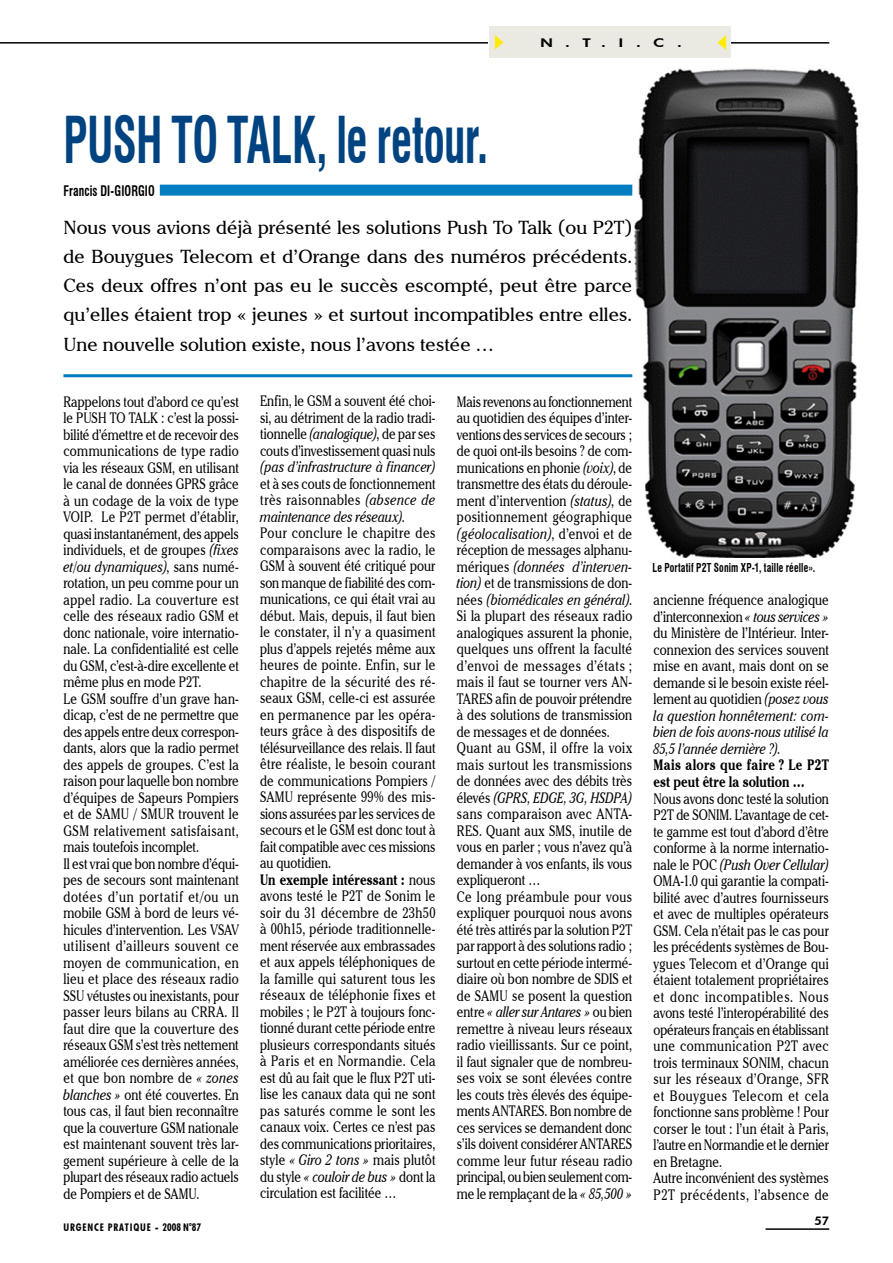
<style>
.page{position:relative;width:893px;height:1263px;background:#fff}
.page>*{position:absolute;margin:0;border:0;box-sizing:border-box;transform-origin:0 0}
.t1{font:700 condensed 63px "Swiss 721 BT";letter-spacing:-.01em;color:#004381;scale:.7 1}
.t2{font:18.75px/29.2px "Cheltenham IT Cby BT";color:#000;text-align:justify}
.t3{font:15px/16.5px "Cheltenham IT Cby BT";letter-spacing:.005em;color:#000;scale:.8 1}
.t4{font:italic 15px "Cheltenham IT Cby BT";letter-spacing:.015em;color:#000;scale:.8 1}
.t5{font:700 condensed 14.25px "Swiss 721 BT";letter-spacing:.01em;color:#000;scale:.8 1}
.t6{font:700 condensed 12px "Swiss 721 BT";letter-spacing:.015em;color:#000;scale:.8 1}
.t7{font:800 12px "Futura BT";color:#000;scale:1.3 1}
.t8{font:800 12px "Futura BT";color:#000}
.t9{font:700 condensed 10.5px "Futura BT";letter-spacing:.08em;color:#000}
.t10{font:700 condensed 6.15px "Futura BT";color:#000}
.s1{font-style:italic}
.s2{font-weight:700}
</style>
<div class="page">
<hr style="left:0;top:42px;width:829px;height:2px;background:#000">
<hr style="left:765px;top:1228px;width:64px;height:2px;background:#000">
<div style="left:489px;top:26px;width:241px;height:32px;background:#ebeae2"></div>
<svg style="left:494px;top:35px;width:10px;height:15px"></svg>
<svg style="left:717px;top:35px;width:10px;height:15px"></svg>
<img style="left:625px;top:68px;width:235px;height:489px">
<div style="left:160px;top:185px;width:472px;height:11px;background:#007cc1"></div>
<hr style="left:63px;top:374px;width:569px;height:3px;background:#007cc1">
<p class="t7" style="left:540px;top:35px;width:111px">N.T.I.C.</p>
<h1 class="t1" style="left:63px;top:102px;width:608px">PUSH TO TALK, le retour.</h1>
<p class="t5" style="left:64px;top:182px;width:115px">Francis DI-GIORGIO</p>
<p class="t2" style="left:63px;top:212px;width:570px">Nous vous avions déjà présenté les solutions Push To Talk (ou P2T) de Bouygues Telecom et d’Orange dans des numéros précédents.<br>Ces deux offres n’ont pas eu le succès escompté, peut être parce qu’elles étaient trop « jeunes » et surtout incompatibles entre elles.<br>Une nouvelle solution existe, nous l’avons testée …</p>
<p class="t3" style="left:63px;top:393px;width:221px">Rappelons tout d’abord ce qu’est le PUSH TO TALK : c’est la possi&shy;bilité d’émettre et de recevoir des communications de type radio via les réseaux GSM, en utilisant le canal de données GPRS grâce à un codage de la voix de type<br>VOIP. Le P2T permet d’établir, quasi instantanément, des appels individuels, et de groupes <span class="s1">(fixes et/ou dynamiques)</span>, sans numé&shy;rotation, un peu comme pour un appel radio. La couverture est celle des réseaux radio GSM et donc nationale, voire internatio&shy;nale. La confidentialité est celle du GSM, c’est-à-dire excellente et même plus en mode P2T.<br>Le GSM souffre d’un grave han&shy;dicap, c’est de ne permettre que des appels entre deux correspon&shy;dants, alors que la radio permet des appels de groupes. C’est la raison pour laquelle bon nombre d’équipes de Sapeurs Pompiers et de SAMU / SMUR trouvent le<br>GSM relativement satisfaisant, mais toutefois incomplet.<br>Il est vrai que bon nombre d’équi&shy;pes de secours sont maintenant dotées d’un portatif et/ou un mobile GSM à bord de leurs vé&shy;hicules d’intervention. Les VSAV utilisent d’ailleurs souvent ce moyen de communication, en lieu et place des réseaux radio<br>SSU vétustes ou inexistants, pour passer leurs bilans au CRRA. Il faut dire que la couverture des réseaux GSM s’est très nettement améliorée ces dernières années, et que bon nombre de <span class="s1">« zones blanches »</span> ont été couvertes. En tous cas, il faut bien reconnaître que la couverture GSM nationale est maintenant souvent très lar&shy;gement supérieure à celle de la plupart des réseaux radio actuels de Pompiers et de SAMU.</p>
<p class="t3" style="left:260px;top:393px;width:221px;text-align:justify">Enfin, le GSM a souvent été choi&shy;si, au détriment de la radio tradi&shy;tionnelle <span class="s1">(analogique)</span>, de par ses couts d’investissement quasi nuls</p>
<p class="t4" style="left:260px;top:458px;width:221px">(pas d’infrastructure à financer)</p>
<p class="t3" style="left:260px;top:475px;width:221px">et à ses couts de fonctionnement très raisonnables <span class="s1">(absence de maintenance des réseaux)</span>.<br>Pour conclure le chapitre des comparaisons avec la radio, le<br>GSM à souvent été critiqué pour son manque de fiabilité des com&shy;munications, ce qui était vrai au début. Mais, depuis, il faut bien le constater, il n’y a quasiment plus d’appels rejetés même aux heures de pointe. Enfin, sur le chapitre de la sécurité des ré&shy;seaux GSM, celle-ci est assurée en permanence par les opéra&shy;teurs grâce à des dispositifs de télésurveillance des relais. Il faut être réaliste, le besoin courant de communications Pompiers /<br>SAMU représente 99% des mis&shy;sions assurées par les services de secours et le GSM est donc tout à fait compatible avec ces missions au quotidien.<br><span class="s2">Un exemple intéressant :</span> nous avons testé le P2T de Sonim le soir du 31 décembre de 23h50 à 00h15, période traditionnelle&shy;ment réservée aux embrassades et aux appels téléphoniques de la famille qui saturent tous les réseaux de téléphonie fixes et mobiles ; le P2T à toujours fonc&shy;tionné durant cette période entre plusieurs correspondants situés à Paris et en Normandie. Cela est dû au fait que le flux P2T uti&shy;lise les canaux data qui ne sont pas saturés comme le sont les canaux voix. Certes ce n’est pas des communications prioritaires, style <span class="s1">« Giro 2 tons »</span> mais plutôt du style <span class="s1">« couloir de bus »</span> dont la circulation est facilitée …</p>
<p class="t10" style="left:189px;top:1220px;width:4px">o</p>
<p class="t9" style="left:64px;top:1221px;width:139px">URGENCE PRATIQUE - 2008 N 87</p>
<p class="t3" style="left:457px;top:393px;width:221px">Mais revenons au fonctionnement au quotidien des équipes d’inter&shy;ventions des services de secours ; de quoi ont-ils besoins ? de com&shy;munications en phonie <span class="s1">(voix)</span>, de transmettre des états du déroule&shy;ment d’intervention <span class="s1">(status)</span>, de positionnement géographique <span class="s1">(géolocalisation)</span>, d’envoi et de réception de messages alphanu&shy;mériques <span class="s1">(données d’interven&shy;tion)</span> et de transmissions de don&shy;nées <span class="s1">(biomédicales en général)</span>.<br>Si la plupart des réseaux radio analogiques assurent la phonie, quelques uns offrent la faculté d’envoi de messages d’états ; mais il faut se tourner vers AN-<br>TARES afin de pouvoir prétendre à des solutions de transmission de messages et de données.<br>Quant au GSM, il offre la voix mais surtout les transmissions de données avec des débits très élevés <span class="s1">(GPRS, EDGE, 3G, HSDPA) </span>sans comparaison avec ANTA-<br>RES. Quant aux SMS, inutile de vous en parler ; vous n’avez qu’à demander à vos enfants, ils vous expliqueront …<br>Ce long préambule pour vous expliquer pourquoi nous avons été très attirés par la solution P2T par rapport à des solutions radio ; surtout en cette période intermé&shy;diaire où bon nombre de SDIS et de SAMU se posent la question entre <span class="s1">« aller sur Antares »</span> ou bien remettre à niveau leurs réseaux radio vieillissants. Sur ce point, il faut signaler que de nombreu&shy;ses voix se sont élevées contre les couts très élevés des équipe&shy;ments ANTARES. Bon nombre de ces services se demandent donc s’ils doivent considérer ANTARES comme leur futur réseau radio principal, ou bien seulement com&shy;me le remplaçant de la <span class="s1">« 85,500 »</span></p>
<p class="t6" style="left:652px;top:561px;width:205px">Le Portatif P2T Sonim XP-1, taille réelle».</p>
<p class="t3" style="left:653px;top:592px;width:221px">ancienne fréquence analogique d’interconnexion <span class="s1">« tous services » </span>du Ministère de l’Intérieur. Inter&shy;connexion des services souvent mise en avant, mais dont on se demande si le besoin existe réel&shy;lement au quotidien <span class="s1">(posez vous la question honnêtement: com&shy;bien de fois avons-nous utilisé la<br>85,5 l’année dernière ?)</span>.<br><span class="s2">Mais alors que faire ? Le P2T est peut être la solution …</span></p>
<p class="t3" style="left:653px;top:790px;width:221px">Nous avons donc testé la solution<br>P2T de SONIM. L’avantage de cet&shy;te gamme est tout d’abord d’être conforme à la norme internatio&shy;nale le POC <span class="s1">(Push Over Cellular)<br></span>OMA-1.0 qui garantie la compati&shy;bilité avec d’autres fournisseurs et avec de multiples opérateurs<br>GSM. Cela n’était pas le cas pour les précédents systèmes de Bou&shy;ygues Telecom et d’Orange qui étaient totalement propriétaires et donc incompatibles. Nous avons testé l’interopérabilité des opérateurs français en établissant une communication P2T avec trois terminaux SONIM, chacun sur les réseaux d’Orange, SFR et Bouygues Telecom et cela fonctionne sans problème ! Pour corser le tout : l’un était à Paris, l’autre en Normandie et le dernier en Bretagne.<br>Autre inconvénient des systèmes<br>P2T précédents, l’absence de</p>
<p class="t8" style="left:815px;top:1213px;width:16px">57</p>
</div>
